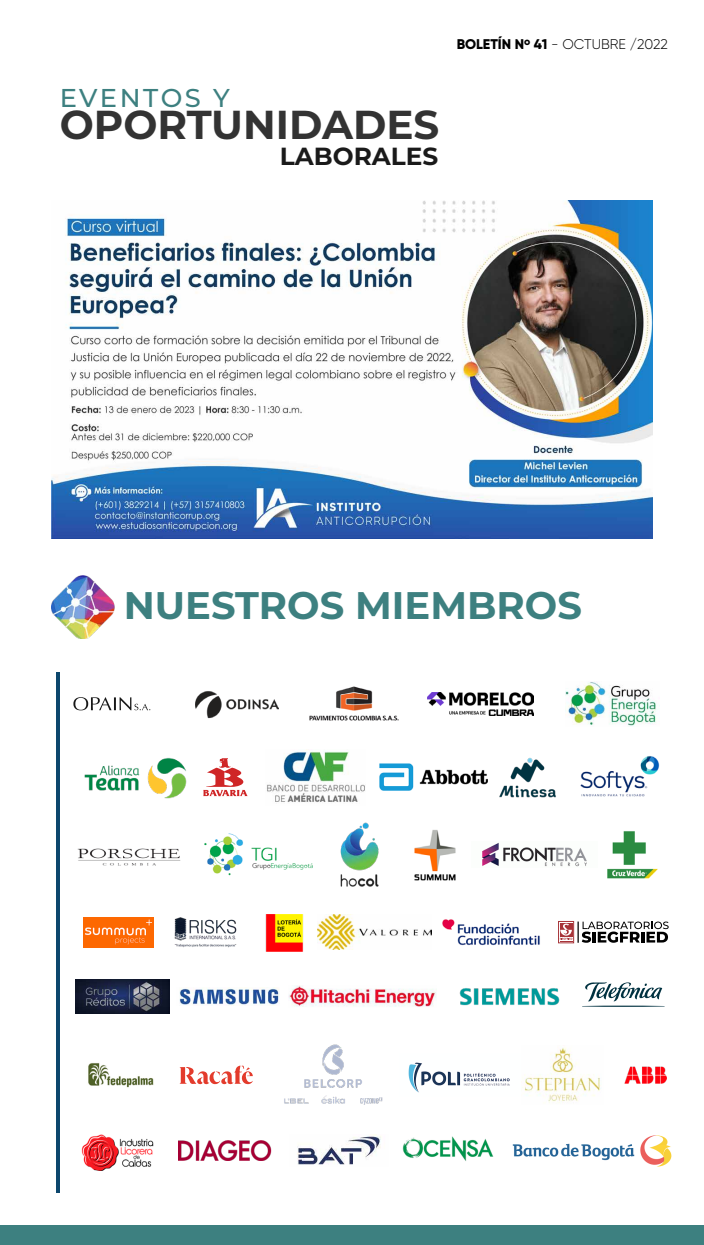
<style>
.page{position:relative;width:704px;height:1245px;background:#fff}
.page>*{position:absolute;margin:0;border:0;box-sizing:border-box;transform-origin:0 0}
.t1{font:700 40.38px "Montserrat";color:#333}
.t2{font:700 38.44px "Montserrat";color:#3d8080}
.t3{font:500 25.75px "Montserrat";letter-spacing:.095em;color:#3d8080}
.t4{font:700 24.75px "Montserrat";color:#1a1a1a}
.t5{font:300 14px "Gilroy";color:#000}
.s1{font-weight:800}
</style>
<div class="page">
<hr style="left:56px;top:672px;width:4px;height:520px;background:#0d476d">
<div style="left:0;top:1226px;width:703px;height:19px;background:#3d8080"></div>
<img style="left:52px;top:575px;width:63px;height:63px">
<img style="left:174px;top:917px;width:63px;height:31px">
<img style="left:265px;top:915px;width:38px;height:37px">
<img style="left:317px;top:914px;width:114px;height:36px">
<img style="left:414px;top:830px;width:42px;height:51px">
<img style="left:340px;top:822px;width:39px;height:65px">
<img style="left:77px;top:848px;width:104px;height:18px">
<img style="left:482px;top:842px;width:105px;height:25px">
<img style="left:204px;top:833px;width:109px;height:43px">
<img style="left:195px;top:691px;width:83px;height:28px">
<svg style="left:73px;top:697px;width:77px;height:13px"></svg>
<img style="left:309px;top:686px;width:90px;height:35px">
<img style="left:565px;top:682px;width:93px;height:44px">
<img style="left:427px;top:692px;width:106px;height:23px">
<img style="left:624px;top:1066px;width:42px;height:17px">
<img style="left:88px;top:1063px;width:66px;height:25px">
<img style="left:284px;top:1044px;width:99px;height:61px">
<svg style="left:179px;top:1065px;width:74px;height:19px"></svg>
<img style="left:408px;top:1062px;width:102px;height:31px">
<img style="left:522px;top:1048px;width:79px;height:55px">
<img style="left:81px;top:1134px;width:73px;height:36px">
<img style="left:178px;top:1140px;width:94px;height:20px">
<img style="left:297px;top:1135px;width:84px;height:30px">
<img style="left:512px;top:1135px;width:159px;height:31px">
<img style="left:179px;top:987px;width:100px;height:19px">
<svg style="left:582px;top:982px;width:83px;height:25px"></svg>
<img style="left:76px;top:979px;width:93px;height:35px">
<img style="left:459px;top:988px;width:101px;height:18px">
<img style="left:288px;top:986px;width:148px;height:21px">
<svg style="left:203px;top:758px;width:44px;height:38px"></svg>
<img style="left:499px;top:757px;width:57px;height:41px">
<img style="left:379px;top:763px;width:108px;height:28px">
<img style="left:607px;top:831px;width:51px;height:48px">
<img style="left:84px;top:758px;width:103px;height:41px">
<img style="left:51px;top:200px;width:601px;height:338px">
<img style="left:442px;top:919px;width:97px;height:27px">
<img style="left:267px;top:749px;width:98px;height:53px">
<img style="left:402px;top:1136px;width:91px;height:25px">
<img style="left:580px;top:756px;width:79px;height:41px">
<img style="left:83px;top:917px;width:70px;height:30px">
<div style="left:558px;top:921px;width:15px;height:22px;background:#a93a3f"></div>
<svg style="left:559px;top:921px;width:109px;height:22px"></svg>
<h3 class="t3" style="left:60px;top:80px;width:171px">EVENTOS Y</h3>
<h1 class="t1" style="left:60px;top:95px;width:381px">OPORTUNIDADES</h1>
<h3 class="t4" style="left:279px;top:139px;width:160px">LABORALES</h3>
<p class="t5" style="left:456px;top:36px;width:213px"><span class="s1">BOLETÍN N</span><sup>o</sup> <span class="s1">41</span> - OCTUBRE /2022</p>
<h2 class="t2" style="left:124px;top:577px;width:459px">NUESTROS MIEMBROS</h2>
</div>
